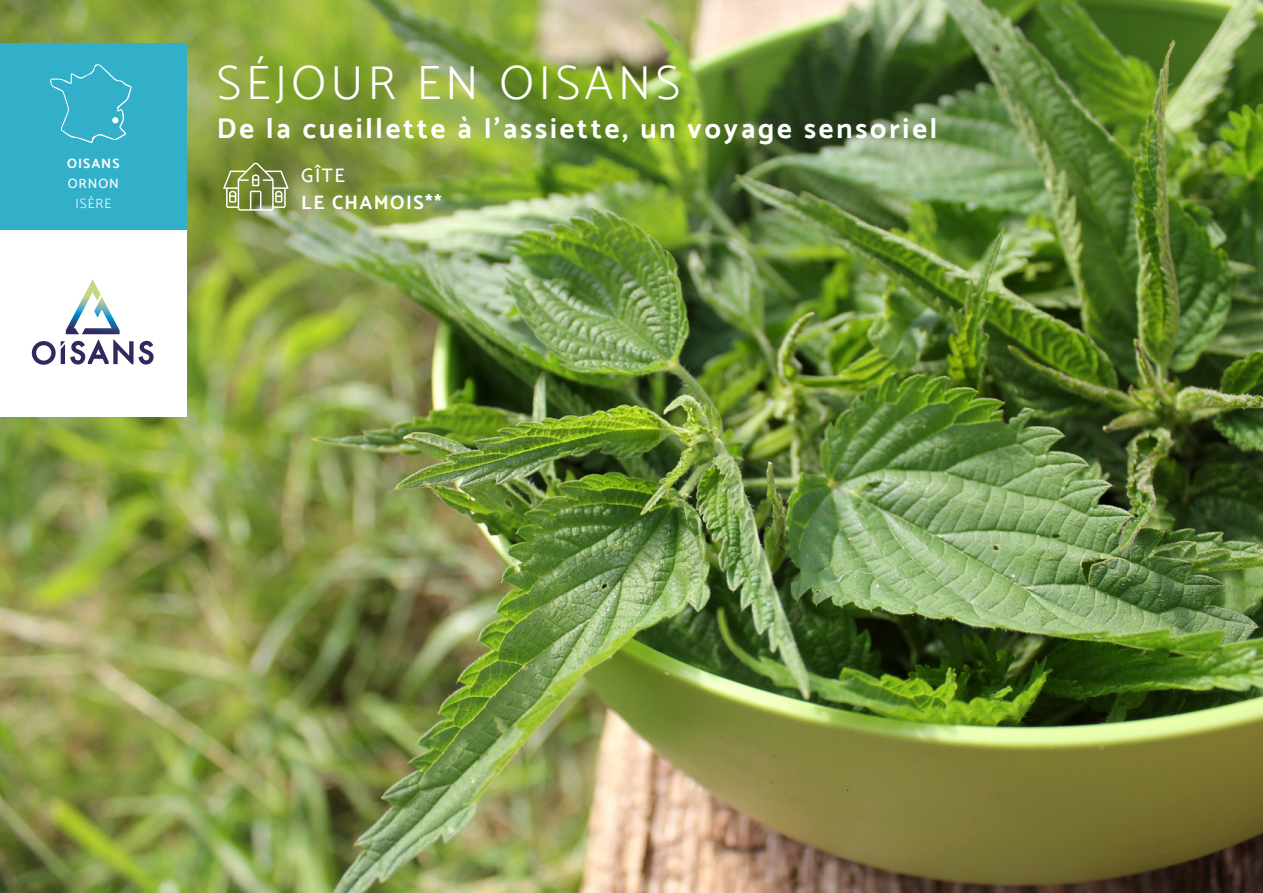
<style>
.page{position:relative;width:1263px;height:893px;background:#fff}
.page>*{position:absolute;margin:0;border:0;box-sizing:border-box;transform-origin:0 0}
.t1{font:300 48px "Catamaran";letter-spacing:.1em;color:#fff}
.t2{font:700 28.5px "Catamaran";letter-spacing:.1em;color:#fff}
.t3{font:700 19.5px "Catamaran";letter-spacing:.075em;color:#fff}
.t4{font:500 19.5px "Catamaran";color:#fff}
.t5{font:700 13.5px "Catamaran";letter-spacing:.075em;color:#fff}
.t6{font:500 13.5px "Catamaran";letter-spacing:.075em;color:#fff}
.t7{font:300 13.5px "Catamaran";letter-spacing:.075em;color:#fff}
</style>
<div class="page">
<img style="left:0;top:0;width:1263px;height:893px">
<div style="left:0;top:231px;width:187px;height:186px;background:#fff"></div>
<svg style="left:32px;top:279px;width:122px;height:86px"></svg>
<div style="left:0;top:44px;width:187px;height:186px;background:#32afc9"></div>
<svg style="left:50px;top:64px;width:82px;height:79px"></svg>
<svg style="left:223px;top:162px;width:66px;height:49px;background:#8c9b5b"></svg>
<p class="t5" style="left:67px;top:155px;width:54px">OISANS</p>
<p class="t6" style="left:68px;top:175px;width:53px">ORNON</p>
<p class="t7" style="left:76px;top:196px;width:37px">ISÈRE</p>
<h1 class="t1" style="left:217px;top:54px;width:465px">SÉJOUR EN OISANS</h1>
<p class="t2" style="left:217px;top:112px;width:722px">De la cueillette à l’assiette, un voyage sensoriel</p>
<p class="t4" style="left:301px;top:164px;width:45px">GÎTE</p>
<p class="t3" style="left:301px;top:191px;width:142px">LE CHAMOIS**</p>
</div>
